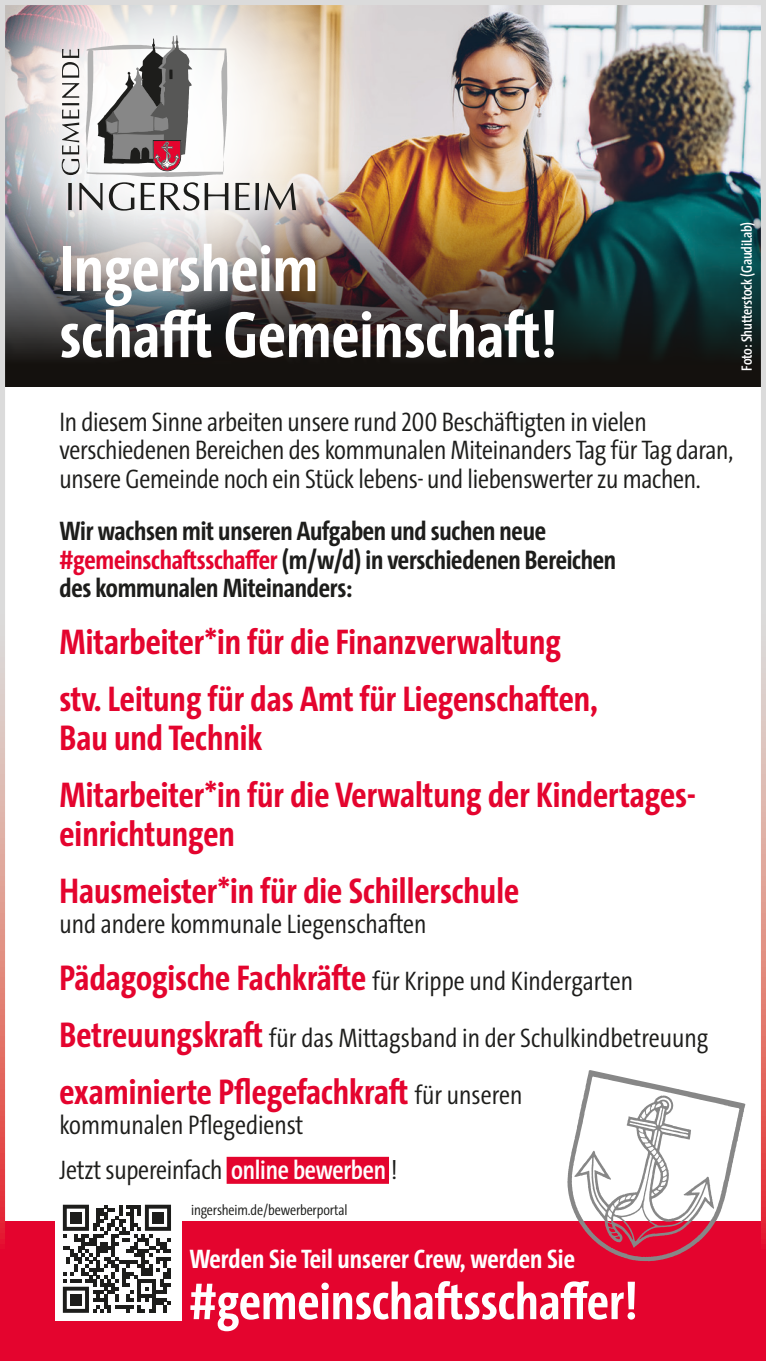
<style>
.page{position:relative;width:766px;height:1361px;background:#fff}
.page>*{position:absolute;margin:0;border:0;box-sizing:border-box;transform-origin:0 0}
.t1{font:700 66px/66px "The Sans Cd LF7";color:#fff}
.t2{font:700 52.5px "The Sans Cd LF7";color:#fff}
.t3{font:700 36px/57px "The Sans Cd LF7";color:#e4042e}
.t4{font:300 27px/28.5px "The Sans Cd LF4";letter-spacing:-.01em;color:#1d1d1b}
.t5{font:700 27px/28.5px "The Sans Cd LF7";letter-spacing:-.01em;color:#1d1d1b}
.t6{font:700 27px "The Sans Cd LF7";color:#fff}
.t7{font:300 15px "The Sans Cd LF4";letter-spacing:-.01em;color:#1d1d1b}
.t8{font:600 15px "The Sans Cd LF6";letter-spacing:-.01em;color:#fff}
.s1{color:#e4042e}
.s2{font-family:"The Sans Cd LF7";font-weight:700;font-size:36px;color:#e4042e}
.s3{font-family:"The Sans Cd LF4";font-weight:300;font-size:27px;color:#1d1d1b}
.s4{font-family:"The Sans Cd LF6";font-weight:600;color:#fff}
</style>
<div class="page">
<img style="left:366px;top:6px;width:393px;height:164px">
<img style="left:6px;top:170px;width:753px;height:216px">
<div style="left:226px;top:1157px;width:163px;height:27px;background:#e4042e"></div>
<div style="left:0;top:1222px;width:765px;height:139px;background:#e4042e"></div>
<svg style="left:567px;top:1070px;width:178px;height:191px"></svg>
<div style="left:55px;top:1196px;width:126px;height:124px;background:#fff"></div>
<svg style="left:63px;top:1204px;width:108px;height:108px"></svg>
<div style="left:70px;top:1212px;width:11px;height:11px;background:#1d1d1b"></div>
<div style="left:152px;top:1212px;width:11px;height:11px;background:#1d1d1b"></div>
<div style="left:70px;top:1294px;width:11px;height:11px;background:#1d1d1b"></div>
<img style="left:6px;top:6px;width:352px;height:312px">
<svg style="left:47px;top:22px;width:264px;height:204px;background:#e2dbd6"></svg>
<svg style="left:62px;top:35px;width:234px;height:176px"></svg>
<div style="left:0;top:0;width:765px;height:1361px;border:5px solid #fff"></div>
<h1 class="t1" style="left:59px;top:234px;width:498px">Ingersheim<br>schafft Gemeinschaft!</h1>
<p class="t8" style="left:736px;top:370px;width:150px;rotate:-90deg">Foto: Shutterstock (GaudiLab)</p>
<p class="t4" style="left:59px;top:406px;width:675px">In diesem Sinne arbeiten unsere rund 200 Beschäftigten in vielen verschiedenen Bereichen des kommunalen Miteinanders Tag für Tag daran, unsere Gemeinde noch ein Stück lebens- und liebenswerter zu machen.</p>
<p class="t5" style="left:59px;top:516px;width:558px">Wir wachsen mit unseren Aufgaben und suchen neue <span class="s1">#gemeinschaftsschaffer</span> (m/w/d) in verschiedenen Bereichen des kommunalen Miteinanders:</p>
<h3 class="t3" style="left:59px;top:612px;width:540px">Mitarbeiter*in für die Finanzverwaltung stv. Leitung für das Amt für Liegenschaften,</h3>
<h3 class="t3" style="left:59px;top:708px;width:637px">Bau und Technik<br>Mitarbeiter*in für die Verwaltung der Kindertages-</h3>
<h3 class="t3" style="left:59px;top:804px;width:461px">einrichtungen<br>Hausmeister*in für die Schillerschule</h3>
<p class="t4" style="left:59px;top:895px;width:650px;line-height:57px">und andere kommunale Liegenschaften<br><span class="s2">Pädagogische Fachkräfte</span> für Krippe und Kindergarten<br><span class="s2">Betreuungskraft</span> für das Mittagsband in der Schulkindbetreuung</p>
<h3 class="t3" style="left:59px;top:1062px;width:464px">examinierte Pflegefachkraft <span class="s3">für unseren</span></h3>
<p class="t4" style="left:59px;top:1102px;width:339px;line-height:45px">kommunalen Pflegedienst<br>Jetzt supereinfach <span class="s4">online bewerben</span> !</p>
<p class="t7" style="left:191px;top:1200px;width:158px">ingersheim.de/bewerberportal</p>
<p class="t6" style="left:189px;top:1241px;width:387px">Werden Sie Teil unserer Crew, werden Sie</p>
<h2 class="t2" style="left:189px;top:1267px;width:449px">#gemeinschaftsschaffer!</h2>
</div>
